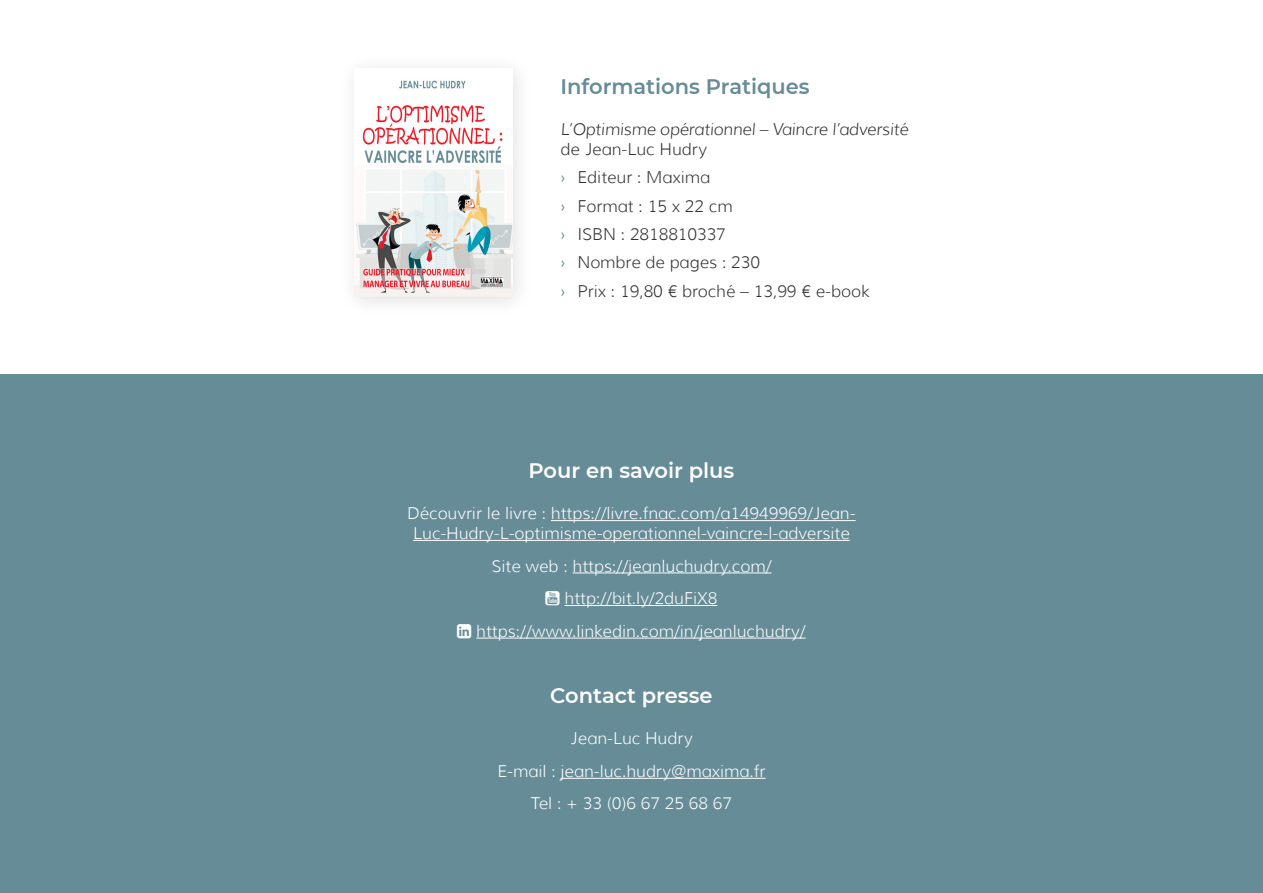
<style>
.page{position:relative;width:1263px;height:893px;background:#fff}
.page>*{position:absolute;margin:0;border:0;box-sizing:border-box;transform-origin:0 0}
.Page_de_couv_-_Sous{font:600 21px "Montserrat";color:#fff}
.Pages_-_Titre_1{font:600 21px "Montserrat";color:#668c98}
.Pages_-_Paragraphe{font:300 16.5px/19.8px "Muli";color:#fff;text-align:center}
.Pages_-_Paragraphe-2{font:300 16.5px "Muli";color:#333}
.Pages_-_Paragraphe-3{font:italic 300 16.5px "Muli";letter-spacing:-.015em;color:#333}
.s1{font-family:"Lato";font-weight:400;color:#668c98}
</style>
<div class="page">
<div style="left:0;top:374px;width:1263px;height:519px;background:#668c98"></div>
<hr style="left:551px;top:520px;width:305px;height:1px;background:#fff">
<hr style="left:413px;top:540px;width:437px;height:1px;background:#fff">
<hr style="left:573px;top:572px;width:198px;height:1px;background:#fff">
<hr style="left:564px;top:605px;width:153px;height:1px;background:#fff">
<hr style="left:476px;top:638px;width:330px;height:1px;background:#fff">
<hr style="left:560px;top:778px;width:205px;height:1px;background:#fff">
<img style="left:354px;top:80px;width:158px;height:217px">
<p class="Pages_-_Titre_1" style="left:560px;top:72px;width:251px">Informations Pratiques</p>
<p class="Pages_-_Paragraphe-3" style="left:560px;top:119px;width:349px">L’Optimisme opérationnel – Vaincre l’adversité</p>
<p class="Pages_-_Paragraphe-2" style="left:560px;top:139px;width:148px">de Jean-Luc Hudry</p>
<p class="Pages_-_Paragraphe-2" style="left:560px;top:167px;width:151px"><span class="s1">›</span> Editeur : Maxima</p>
<p class="Pages_-_Paragraphe-2" style="left:560px;top:196px;width:174px"><span class="s1">›</span> Format : 15 x 22 cm</p>
<p class="Pages_-_Paragraphe-2" style="left:560px;top:224px;width:167px"><span class="s1">›</span> ISBN : 2818810337</p>
<p class="Pages_-_Paragraphe-2" style="left:560px;top:252px;width:201px"><span class="s1">›</span> Nombre de pages : 230</p>
<p class="Pages_-_Paragraphe-2" style="left:560px;top:281px;width:311px"><span class="s1">›</span> Prix : 19,80 € broché – 13,99 € e-book</p>
<p class="Page_de_couv_-_Sous" style="left:529px;top:456px;width:207px">Pour en savoir plus</p>
<p class="Pages_-_Paragraphe" style="left:407px;top:503px;width:450px">Découvrir le livre : https://livre.fnac.com/a14949969/Jean-<br>Luc-Hudry-L-optimisme-operationnel-vaincre-l-adversite</p>
<p class="Pages_-_Paragraphe" style="left:491px;top:556px;width:281px">Site web : https://jeanluchudry.com/</p>
<p class="Pages_-_Paragraphe" style="left:564px;top:588px;width:154px">http://bit.ly/2duFiX8</p>
<p class="Pages_-_Paragraphe" style="left:476px;top:621px;width:331px">https://www.linkedin.com/in/jeanluchudry/</p>
<p class="Page_de_couv_-_Sous" style="left:550px;top:681px;width:164px">Contact presse</p>
<p class="Pages_-_Paragraphe" style="left:570px;top:729px;width:124px">Jean-Luc Hudry</p>
<p class="Pages_-_Paragraphe" style="left:497px;top:761px;width:270px">E-mail : jean-luc.hudry@maxima.fr</p>
<p class="Pages_-_Paragraphe" style="left:531px;top:794px;width:203px">Tel : + 33 (0)6 67 25 68 67</p>
</div>
